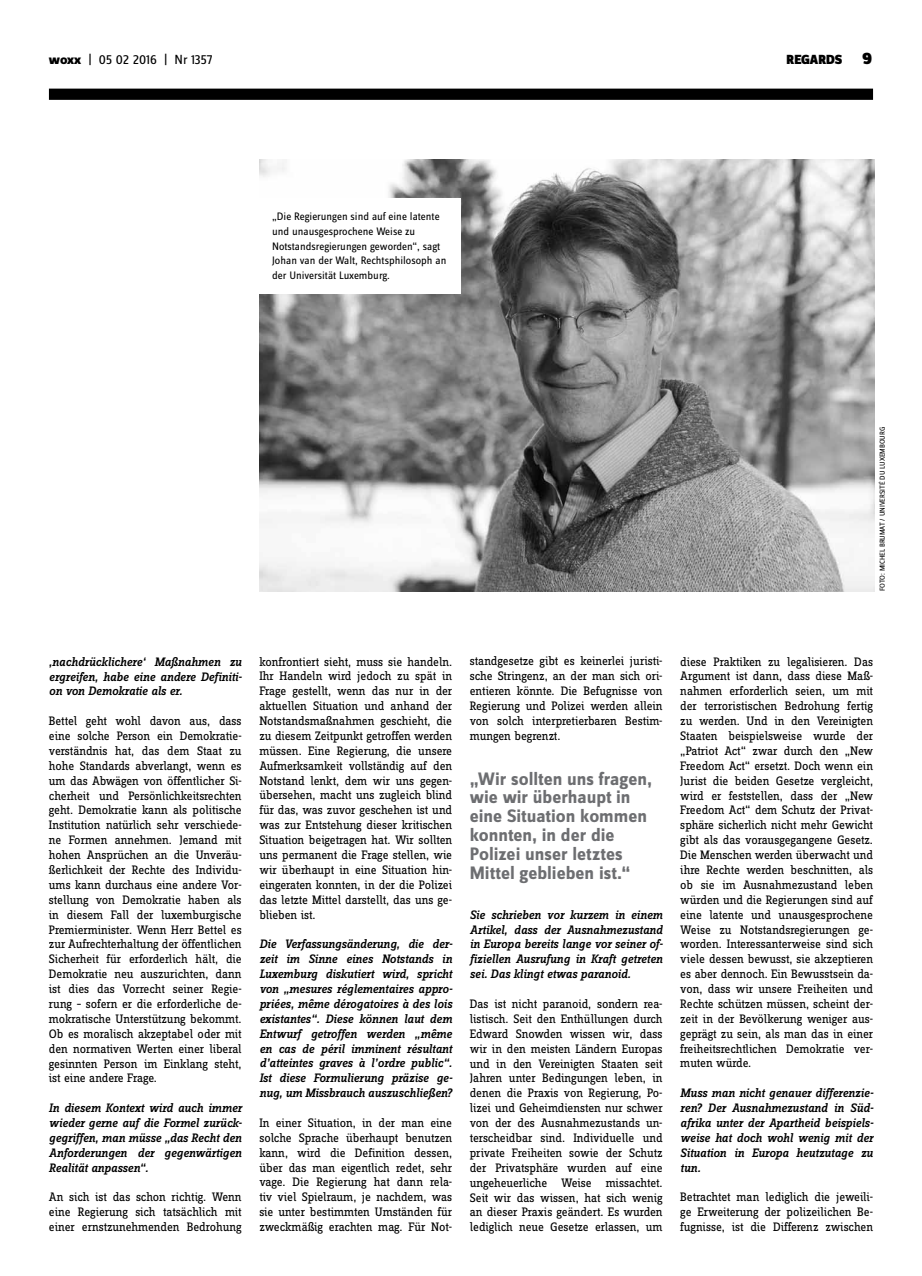
<style>
.page{position:relative;width:922px;height:1276px;background:#fff}
.page>*{position:absolute;margin:0;border:0;box-sizing:border-box;transform-origin:0 0}
.t1{font:700 18.75px/18.8px "Zine Sans Dis";color:#6d6e71}
.t2{font:13.75px "Zine Sans Dis";letter-spacing:-.01em;color:#000}
.t3{font:900 13.75px "Zine Sans Dis";letter-spacing:-.01em;color:#000}
.t4{font:12.75px/14.9px "Zine Slab Dis";letter-spacing:-.01em;color:#000;text-align:justify}
.t5{font:italic 500 12.75px/14.9px "Zine Slab Dis";letter-spacing:-.01em;color:#000;text-align:justify}
.t6{font:11.25px/14.9px "Zine Sans Dis";color:#000}
.t7{font:7.5px "Zine Sans Dis";color:#000}
.s1{font-weight:800}
.s2{font-size:17.5px}
</style>
<div class="page">
<div style="left:49px;top:89px;width:823px;height:11px;background:#000"></div>
<img style="left:259px;top:159px;width:615px;height:432px">
<div style="left:258px;top:198px;width:203px;height:95px;background:#fff"></div>
<p class="t2" style="left:49px;top:53px;width:165px"><span class="s1">woxx</span> | 05 02 2016 | Nr 1357</p>
<p class="t3" style="left:786px;top:53px;width:87px">REGARDS <span class="s2">9</span></p>
<p class="t6" style="left:272px;top:209px;width:176px">„Die Regierungen sind auf eine latente und unausgesprochene Weise zu Notstandsregierungen geworden“, sagt Johan van der Walt, Rechtsphilosoph an der U niversität Luxemburg.</p>
<p class="t7" style="left:878px;top:591px;width:166px;rotate:-90deg">Foto: Michel Brumat / Université du Luxembourg</p>
<p class="t5" style="left:49px;top:654px;width:194px">‚nachdrücklichere‘ Maßnahmen zu ergreifen, habe eine andere Definiti&shy;on von Demokratie als er.</p>
<p class="t4" style="left:49px;top:714px;width:194px">Bettel geht wohl davon aus, dass eine solche Person ein Demokratie&shy;verständnis hat, das dem Staat zu hohe Standards abverlangt, wenn es um das Abwägen von öffentlicher Si&shy;cherheit und Persönlichkeitsrechten geht. Demokratie kann als politische Institution natürlich sehr verschiede&shy;ne Formen annehmen. Jemand mit hohen Ansprüchen an die Unveräu&shy;ßerlichkeit der Rechte des Individu&shy;ums kann durchaus eine andere Vor&shy;stellung von Demokratie haben als in diesem Fall der luxemburgische Premierminister. Wenn Herr Bettel es zur Aufrechterhaltung der öffentlichen Sicherheit für erforderlich hält, die Demokratie neu auszurichten, dann ist dies das Vorrecht seiner Regie&shy;rung – sofern er die erforderliche de&shy;mokratische Unterstützung bekommt.<br>Ob es moralisch akzeptabel oder mit den normativen Werten einer liberal gesinnten Person im Einklang steht, ist eine andere Frage.</p>
<p class="t5" style="left:49px;top:1100px;width:194px">In diesem Kontext wird auch immer wieder gerne auf die Formel zurück&shy;gegriffen, man müsse „das Recht den Anforderungen der gegenwärtigen Realität anpassen“.</p>
<p class="t4" style="left:49px;top:1190px;width:194px">An sich ist das schon richtig. Wenn eine Regierung sich tatsächlich mit einer ernstzunehmenden Bedrohung</p>
<p class="t4" style="left:259px;top:654px;width:194px">konfrontiert sieht, muss sie handeln.<br>Ihr Handeln wird jedoch zu spät in Frage gestellt, wenn das nur in der aktuellen Situation und anhand der Notstandsmaßnahmen geschieht, die zu diesem Zeitpunkt getroffen werden müssen. Eine Regierung, die unsere Aufmerksamkeit vollständig auf den Notstand lenkt, dem wir uns gegen&shy;übersehen, macht uns zugleich blind für das, was zuvor geschehen ist und was zur Entstehung dieser kritischen Situation beigetragen hat. Wir sollten uns permanent die Frage stellen, wie wir überhaupt in eine Situation hin&shy;eingeraten konnten, in der die Polizei das letzte Mittel darstellt, das uns ge&shy;blieben ist.</p>
<p class="t5" style="left:259px;top:937px;width:194px">Die Verfassungsänderung, die der&shy;zeit im Sinne eines Notstands in Luxemburg diskutiert wird, spricht von „mesures réglementaires appro&shy;priées, même dérogatoires à des lois existantes“. Diese können laut dem Entwurf getroffen werden „même en cas de péril imminent résultant d’atteintes graves à l’ordre public“.<br>Ist diese Formulierung präzise ge&shy;nug, um Missbrauch auszuschließen?</p>
<p class="t4" style="left:259px;top:1116px;width:194px">In einer Situation, in der man eine solche Sprache überhaupt benutzen kann, wird die Definition dessen, über das man eigentlich redet, sehr vage. Die Regierung hat dann rela&shy;tiv viel Spielraum, je nachdem, was sie unter bestimmten Umständen für zweckmäßig erachten mag. Für Not-</p>
<p class="t4" style="left:469px;top:654px;width:194px">standgesetze gibt es keinerlei juristi&shy;sche Stringenz, an der man sich ori&shy;entieren könnte. Die Befugnisse von Regierung und Polizei werden allein von solch interpretierbaren Bestim&shy;mungen begrenzt.</p>
<h1 class="t1" style="left:469px;top:770px;width:184px">„Wir sollten uns fragen, wie wir überhaupt in eine Situation kommen konnten, in der die<br>Polizei unser letztes<br>Mittel geblieben ist.“</h1>
<p class="t5" style="left:469px;top:907px;width:194px">Sie schrieben vor kurzem in einem Artikel, dass der Ausnahmezustand in Europa bereits lange vor seiner of&shy;fiziellen Ausrufung in Kraft getreten sei. Das klingt etwas paranoid.</p>
<p class="t4" style="left:469px;top:997px;width:194px">Das ist nicht paranoid, sondern rea&shy;listisch. Seit den Enthüllungen durch Edward Snowden wissen wir, dass wir in den meisten Ländern Europas und in den Vereinigten Staaten seit Jahren unter Bedingungen leben, in denen die Praxis von Regierung, Po&shy;lizei und Geheimdiensten nur schwer von der des Ausnahmezustands un&shy;terscheidbar sind. Individuelle und private Freiheiten sowie der Schutz der Privatsphäre wurden auf eine ungeheuerliche Weise missachtet.<br>Seit wir das wissen, hat sich wenig an dieser Praxis geändert. Es wurden lediglich neue Gesetze erlassen, um</p>
<p class="t4" style="left:680px;top:654px;width:194px">diese Praktiken zu legalisieren. Das Argument ist dann, dass diese Maß&shy;nahmen erforderlich seien, um mit der terroristischen Bedrohung fertig zu werden. Und in den Vereinigten Staaten beispielsweise wurde der „Patriot Act“ zwar durch den „New Freedom Act“ ersetzt. Doch wenn ein Jurist die beiden Gesetze vergleicht, wird er feststellen, dass der „New Freedom Act“ dem Schutz der Privat&shy;sphäre sicherlich nicht mehr Gewicht gibt als das vorausgegangene Gesetz.<br>Die Menschen werden überwacht und ihre Rechte werden beschnitten, als ob sie im Ausnahmezustand leben würden und die Regierungen sind auf eine latente und unausgesprochene Weise zu Notstandsregierungen ge&shy;worden. Interessanterweise sind sich viele dessen bewusst, sie akzeptieren es aber dennoch. Ein Bewusstsein da&shy;von, dass wir unsere Freiheiten und Rechte schützen müssen, scheint der&shy;zeit in der Bevölkerung weniger aus&shy;geprägt zu sein, als man das in einer freiheitsrechtlichen Demokratie ver&shy;muten würde.</p>
<p class="t5" style="left:680px;top:1085px;width:194px">Muss man nicht genauer differenzie&shy;ren? Der Ausnahmezustand in Süd&shy;afrika unter der Apartheid beispiels&shy;weise hat doch wohl wenig mit der Situation in Europa heutzutage zu tun.</p>
<p class="t4" style="left:680px;top:1190px;width:194px">Betrachtet man lediglich die jeweili&shy;ge Erweiterung der polizeilichen Be&shy;fugnisse, ist die Differenz zwischen</p>
</div>
